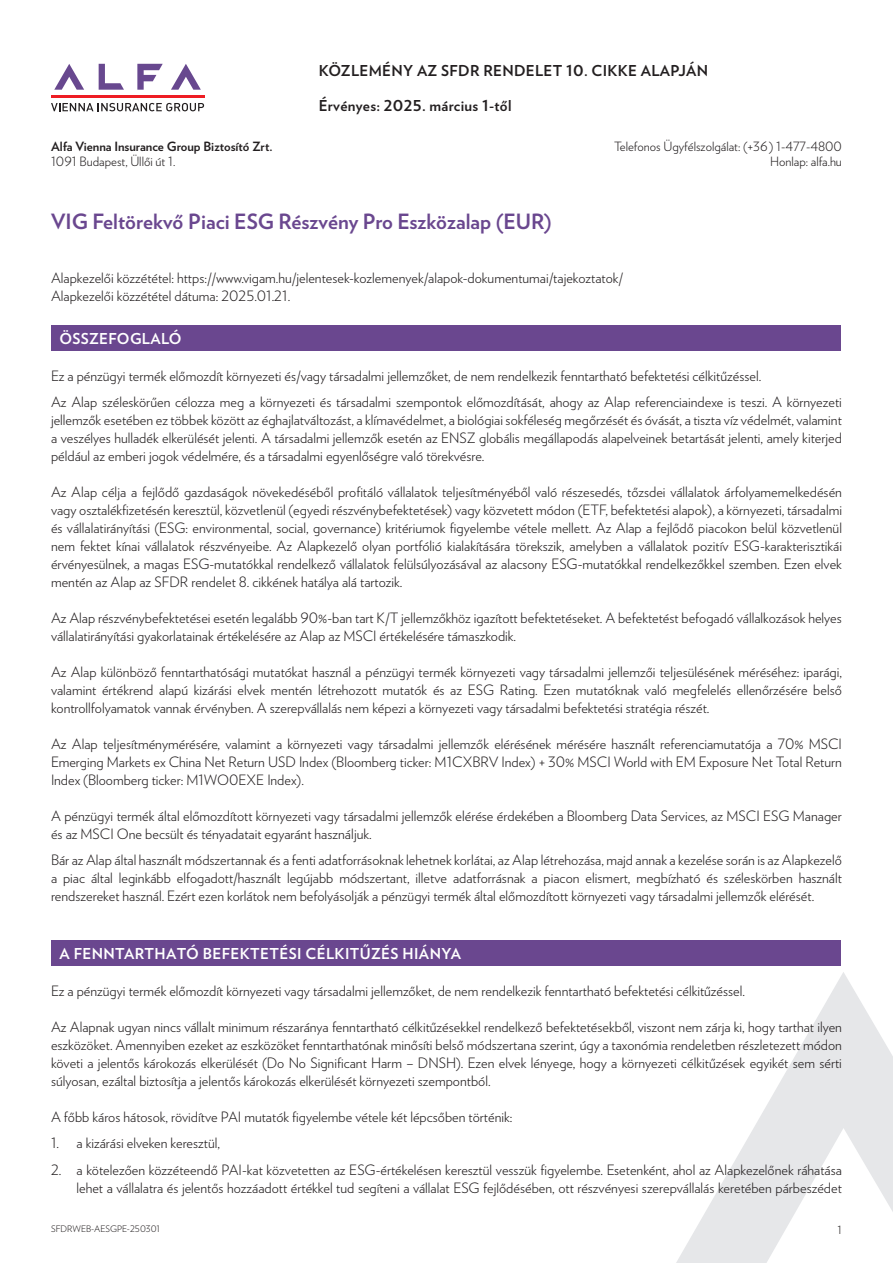
<style>
.page{position:relative;width:893px;height:1263px;background:#fff}
.page>*{position:absolute;margin:0;border:0;box-sizing:border-box;transform-origin:0 0}
.t1{font:700 21px "Verlag";color:#6a478f}
.t2{font:700 15px "Verlag";letter-spacing:.02em;color:#231f20}
.t3{font:700 15px "Verlag";letter-spacing:.025em;color:#fff}
.t4{font:300 14.25px/18px "Verlag";color:#231f20;text-align:justify}
.t5{font:300 12.75px/15px "Verlag";color:#231f20;text-align:right}
.t6{font:700 12.75px "Verlag";color:#231f20}
.t7{font:300 11.25px "Verlag";color:#231f20}
.t8{font:300 9px "Verlag";color:#231f20}
</style>
<div class="page">
<svg style="left:171px;top:64px;width:30px;height:26px"></svg>
<svg style="left:137px;top:64px;width:26px;height:26px"></svg>
<svg style="left:99px;top:64px;width:25px;height:26px"></svg>
<svg style="left:54px;top:64px;width:30px;height:26px"></svg>
<hr style="left:51px;top:95px;width:153px;height:3px;background:#ee1d23">
<svg style="left:51px;top:103px;width:153px;height:8px"></svg>
<svg style="left:676px;top:972px;width:217px;height:291px"></svg>
<div style="left:51px;top:325px;width:789px;height:26px;background:#6a478f"></div>
<div style="left:51px;top:940px;width:789px;height:26px;background:#6a478f"></div>
<p class="t6" style="left:51px;top:136px;width:223px">Alfa Vienna Insurance Group Biztosító Zrt.</p>
<p class="t5" style="left:51px;top:153px;width:126px">1091 Budapest, Üllői út 1.</p>
<p class="t2" style="left:319px;top:59px;width:391px">KÖZLEMÉNY AZ SFDR RENDELET 10. CIKKE ALAPJÁN</p>
<p class="t2" style="left:319px;top:94px;width:194px">Érvényes: 2025. március 1-től</p>
<p class="t5" style="left:614px;top:138px;width:229px">Telefonos Ügyfélszolgálat: (+36 ) 1-477-4800<br>Honlap: alfa.hu</p>
<h1 class="t1" style="left:51px;top:205px;width:502px">VIG Feltörekvő Piaci ESG Részvény Pro Eszközalap (EUR)</h1>
<p class="t4" style="left:51px;top:268px;width:574px">Alapkezelői közzététel: https://www.vigam.hu/jelentesek-kozlemenyek/alapok-dokumentumai/tajekoztatok/<br>Alapkezelői közzététel dátuma: 2025.01.21.</p>
<p class="t3" style="left:60px;top:327px;width:124px">ÖSSZEFOGLALÓ</p>
<p class="t4" style="left:51px;top:361px;width:792px;line-height:26.5px">Ez a pénzügyi termék előmozdít környezeti és/vagy társadalmi jellemzőket, de nem rendelkezik fenntartható befektetési célkitűzéssel.<br>Az Alap széleskörűen célozza meg a környezeti és társadalmi szempontok előmozdítását, ahogy az Alap referenciaindexe is teszi. A környezeti</p>
<p class="t4" style="left:51px;top:410px;width:792px">jellemzők esetében ez többek között az éghajlatváltozást, a klímavédelmet, a biológiai sokféleség megőrzését és óvását, a tiszta víz védelmét, valamint a veszélyes hulladék elkerülését jelenti. A társadalmi jellemzők esetén az ENSZ globális megállapodás alapelveinek betartását jelenti, amely kiterjed például az emberi jogok védelmére, és a társadalmi egyenlőségre való törekvésre.</p>
<p class="t4" style="left:51px;top:482px;width:792px">Az Alap célja a fejlődő gazdaságok növekedéséből profitáló vállalatok teljesítményéből való részesedés, tőzsdei vállalatok árfolyamemelkedésén vagy osztalékfizetésén keresztül, közvetlenül (egyedi részvénybefektetések) vagy közvetett módon (ETF, befektetési alapok), a környezeti, társadalmi és vállalatirányítási (ESG: environmental, social, governance) kritériumok figyelembe vétele mellett. Az Alap a fejlődő piacokon belül közvetlenül nem fektet kínai vállalatok részvényeibe. Az Alapkezelő olyan portfólió kialakítására törekszik, amelyben a vállalatok pozitív ESG-karakterisztikái érvényesülnek, a magas ESG-mutatókkal rendelkező vállalatok felülsúlyozásával az alacsony ESG-mutatókkal rendelkezőkkel szemben. Ezen elvek mentén az Alap az SFDR rendelet 8. cikkének hatálya alá tartozik.</p>
<p class="t4" style="left:51px;top:608px;width:792px">Az Alap részvénybefektetései esetén legalább 90%-ban tart K/T jellemzőkhöz igazított befektetéseket. A befektetést befogadó vállalkozások helyes vállalatirányítási gyakorlatainak értékelésére az Alap az MSCI értékelésére támaszkodik.</p>
<p class="t4" style="left:51px;top:662px;width:792px">Az Alap különböző fenntarthatósági mutatókat használ a pénzügyi termék környezeti vagy társadalmi jellemzői teljesülésének méréséhez: iparági, valamint értékrend alapú kizárási elvek mentén létrehozott mutatók és az ESG Rating. Ezen mutatóknak való megfelelés ellenőrzésére belső kontrollfolyamatok vannak érvényben. A szerepvállalás nem képezi a környezeti vagy társadalmi befektetési stratégia részét.</p>
<p class="t4" style="left:51px;top:734px;width:792px">Az Alap teljesítménymérésére, valamint a környezeti vagy társadalmi jellemzők elérésének mérésére használt referenciamutatója a 70% MSCI Emerging Markets ex China Net Return USD Index (Bloomberg ticker: M1CXBRV Index) + 30% MSCI World with EM Exposure Net Total Return Index (Bloomberg ticker: M1WO0EXE Index).</p>
<p class="t4" style="left:51px;top:806px;width:792px">A pénzügyi termék által előmozdított környezeti vagy társadalmi jellemzők elérése érdekében a Bloomberg Data Services, az MSCI ESG Manager és az MSCI One becsült és tényadatait egyaránt használjuk.</p>
<p class="t4" style="left:51px;top:850px;width:792px">Bár az Alap által használt módszertannak és a fenti adatforrásoknak lehetnek korlátai, az Alap létrehozása, majd annak a kezelése során is az Alapkezelő a piac által leginkább elfogadott/használt legújabb módszertant, illetve adatforrásnak a piacon elismert, megbízható és széleskörben használt rendszereket használ. Ezért ezen korlátok nem befolyásolják a pénzügyi termék által előmozdított környezeti vagy társadalmi jellemzők elérését.</p>
<p class="t3" style="left:60px;top:942px;width:403px">A FENNTARTHATÓ BEFEKTETÉSI CÉLKITŰZÉS HIÁNYA</p>
<p class="t4" style="left:51px;top:981px;width:696px">Ez a pénzügyi termék előmozdít környezeti vagy társadalmi jellemzőket, de nem rendelkezik fenntartható befektetési célkitűzéssel.</p>
<p class="t4" style="left:51px;top:1017px;width:792px">Az Alapnak ugyan nincs vállalt minimum részaránya fenntartható célkitűzésekkel rendelkező befektetésekből, viszont nem zárja ki, hogy tarthat ilyen eszközöket. Amennyiben ezeket az eszközöket fenntarthatónak minősíti belső módszertana szerint, úgy a taxonómia rendeletben részletezett módon követi a jelentős károkozás elkerülését (Do No Significant Harm – DNSH). Ezen elvek lényege, hogy a környezeti célkitűzések egyikét sem sérti súlyosan, ezáltal biztosítja a jelentős károkozás elkerülését környezeti szempontból.</p>
<p class="t4" style="left:51px;top:1107px;width:463px">A főbb káros hátosok, rövidítve PAI mutatók figyelembe vétele két lépcsőben történik:</p>
<p class="t4" style="left:51px;top:1133px;width:171px">1. a kizárási elveken keresztül,</p>
<p class="t4" style="left:51px;top:1160px;width:792px;text-align:right">2. a kötelezően közzéteendő PAI-kat közvetetten az ESG-értékelésen keresztül vesszük figyelembe. Esetenként, ahol az Alapkezelőnek ráhatása lehet a vállalatra és jelentős hozzáadott értékkel tud segíteni a vállalat ESG fejlődésében, ott részvényesi szerepvállalás keretében párbeszédet</p>
<p class="t8" style="left:51px;top:1222px;width:111px">SFDRWEB-AESGPE-250301</p>
<p class="t7" style="left:838px;top:1221px;width:6px">1</p>
</div>
